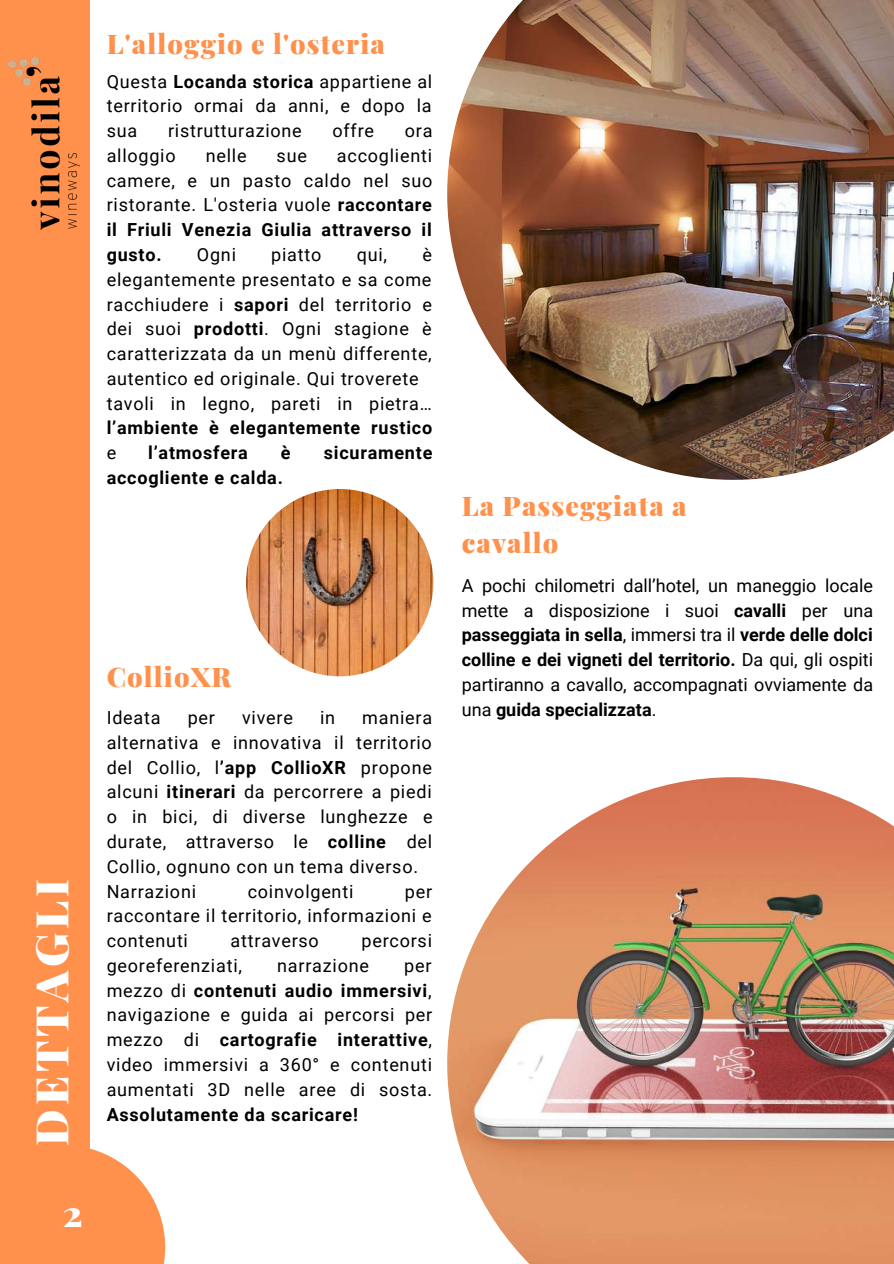
<style>
.page{position:relative;width:894px;height:1264px;background:#fff}
.page>*{position:absolute;margin:0;border:0;box-sizing:border-box;transform-origin:0 0}
.t1{font:900 45px "Playfair Display";letter-spacing:.085em;color:#fff}
.t2{font:900 36px "Playfair Display";color:#fff}
.t3{font:900 27px/37.2px "Playfair Display";letter-spacing:.04em;color:#ff914d}
.t4{font:18px/24.8px "Roboto";letter-spacing:.045em;color:#000;text-align:justify}
.t5{font:700 18px "Roboto";letter-spacing:.04em;color:#000}
.s1{font-weight:700}
</style>
<div class="page">
<div style="left:0;top:0;width:89px;height:1263px;background:#ff914d"></div>
<svg style="left:89px;top:1144px;width:76px;height:119px"></svg>
<img style="left:8px;top:57px;width:71px;height:173px">
<img style="left:447px;top:0;width:446px;height:480px">
<img style="left:447px;top:777px;width:446px;height:486px">
<img style="left:246px;top:489px;width:187px;height:187px;border-radius:50%">
<h3 class="t3" style="left:107px;top:24px;width:279px">L'alloggio e l'osteria</h3>
<p class="t4" style="left:107px;top:69px;width:327px">Questa <span class="s1">Locanda storica</span> appartiene al territorio ormai da anni, e dopo la sua</p>
<p class="t4" style="left:168px;top:118px;width:135px">ristrutturazione</p>
<p class="t4" style="left:332px;top:118px;width:43px">offre</p>
<p class="t4" style="left:405px;top:118px;width:29px">ora</p>
<p class="t4" style="left:107px;top:143px;width:70px">alloggio</p>
<p class="t4" style="left:206px;top:143px;width:42px">nelle</p>
<p class="t4" style="left:276px;top:143px;width:32px">sue</p>
<p class="t4" style="left:107px;top:143px;width:327px;text-indent:230px">accoglienti camere, e un pasto caldo nel suo ristorante. L'osteria vuole <span class="s1">raccontare il Friuli Venezia Giulia attraverso il gusto.</span></p>
<p class="t4" style="left:107px;top:242px;width:326px;text-align:left;text-indent:315px">è elegantemente presentato e sa come racchiudere i <span class="s1">sapori</span> del territorio e dei suoi <span class="s1">prodotti</span>. Ogni stagione è caratterizzata da un menù differente, autentico ed originale. Qui troverete tavoli in legno, pareti in pietra…</p>
<p class="t5" style="left:107px;top:418px;width:327px">l’ambiente è elegantemente rustico</p>
<p class="t4" style="left:107px;top:441px;width:11px">e</p>
<p class="t5" style="left:148px;top:442px;width:101px">l’atmosfera</p>
<p class="t5" style="left:281px;top:442px;width:11px">è</p>
<p class="t5" style="left:324px;top:442px;width:110px">sicuramente</p>
<p class="t5" style="left:107px;top:467px;width:178px">accogliente e calda.</p>
<p class="t4" style="left:197px;top:242px;width:41px">Ogni</p>
<p class="t4" style="left:271px;top:242px;width:52px">piatto</p>
<p class="t4" style="left:356px;top:242px;width:32px">qui,</p>
<h1 class="t1" style="left:20px;top:1145px;width:269px;rotate:-90deg">DETTAGLI</h1>
<h3 class="t3" style="left:107px;top:657px;width:126px">CollioXR</h3>
<p class="t4" style="left:107px;top:705px;width:55px">Ideata</p>
<p class="t4" style="left:188px;top:705px;width:29px">per</p>
<p class="t4" style="left:242px;top:705px;width:52px">vivere</p>
<p class="t4" style="left:320px;top:705px;width:17px">in</p>
<p class="t4" style="left:107px;top:705px;width:327px;text-align:left;text-indent:255px">maniera alternativa e innovativa il territorio del Collio, l<span class="s1">’app CollioXR</span> propone alcuni <span class="s1">itinerari</span> da percorrere a piedi o in bici, di diverse lunghezze e durate, attraverso le <span class="s1">colline</span> del<br>Collio, ognuno con un tema diverso.<br>Narrazioni</p>
<p class="t4" style="left:248px;top:879px;width:107px">coinvolgenti</p>
<p class="t4" style="left:107px;top:879px;width:327px;text-indent:298px">per raccontare il territorio, informazioni e contenuti</p>
<p class="t4" style="left:230px;top:928px;width:90px">attraverso</p>
<p class="t4" style="left:361px;top:928px;width:72px">percorsi</p>
<p class="t4" style="left:107px;top:953px;width:137px">georeferenziati,</p>
<p class="t4" style="left:277px;top:953px;width:93px">narrazione</p>
<p class="t4" style="left:107px;top:953px;width:327px;text-indent:297px">per mezzo di <span class="s1">contenuti audio immersivi</span>, navigazione e guida ai percorsi per mezzo di <span class="s1">cartografie interattive</span>, video immersivi a 360° e contenuti aumentati 3D nelle aree di sosta.</p>
<p class="t5" style="left:107px;top:1103px;width:253px">Assolutamente da scaricare!</p>
<h2 class="t2" style="left:63px;top:1188px;width:21px">2</h2>
<h3 class="t3" style="left:461px;top:486px;width:226px">La Passeggiata a cavallo</h3>
<p class="t4" style="left:461px;top:573px;width:413px">A pochi chilometri dall’hotel, un maneggio locale mette a disposizione i suoi <span class="s1">cavalli</span> per una <span class="s1">passeggiata in sella</span>, immersi tra il <span class="s1">verde delle dolci colline e dei vigneti del territorio.</span> Da qui, gli ospiti partiranno a cavallo, accompagnati ovviamente da una <span class="s1">guida specializzata</span>.</p>
</div>
